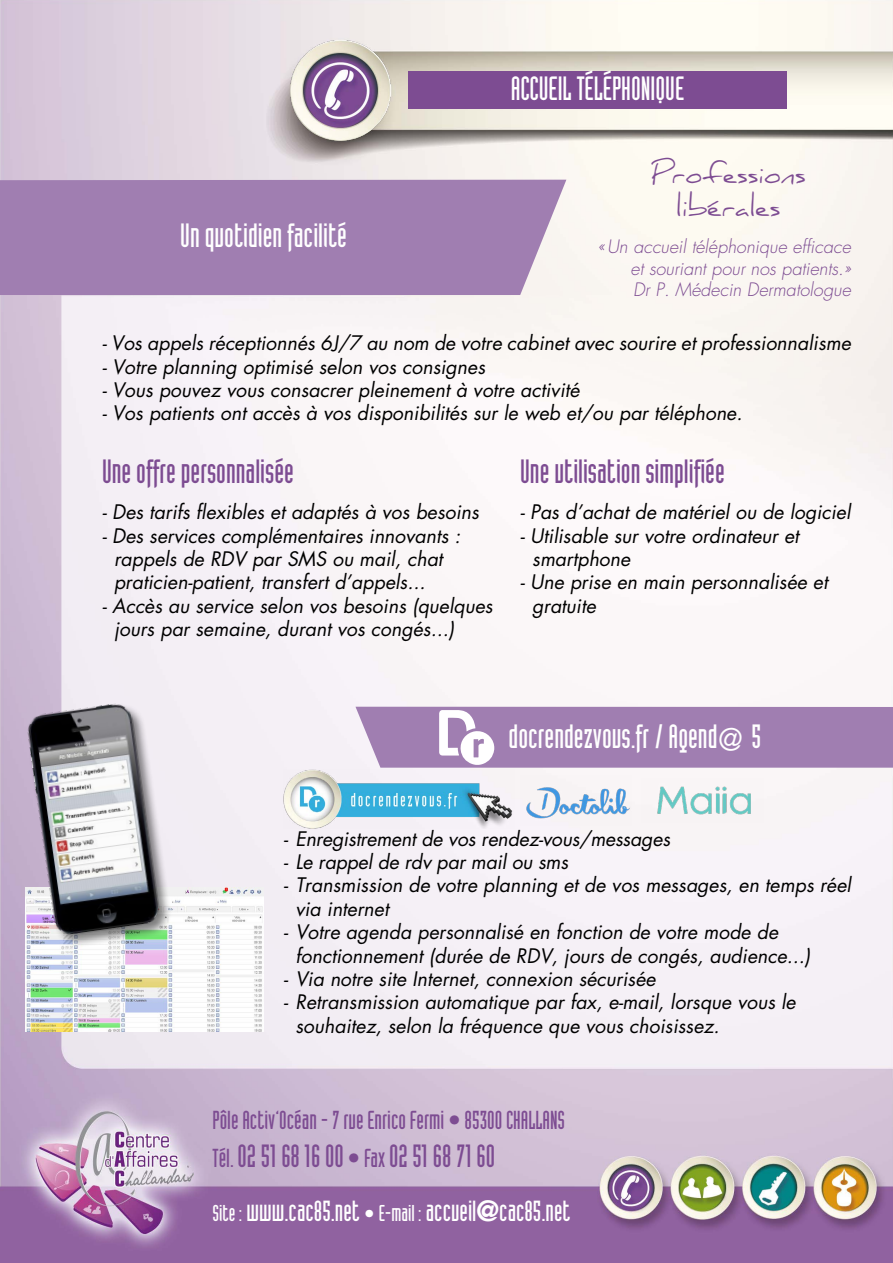
<style>
.page{position:relative;width:893px;height:1263px;background:#fff}
.page>*{position:absolute;margin:0;border:0;box-sizing:border-box;transform-origin:0 0}
.t1{font:33px "Industria Solid A";color:#fff}
.t2{font:33px "Industria Solid A";color:#7d4c92}
.t3{font:31.5px "Industria Solid A";color:#7d4c92}
.t4{font:28.5px "Industria Solid A";color:#fff}
.t5{font:27.75px/33.3px "Daniel";color:#7d4c92;text-align:center}
.t6{font:25.5px "Industria Solid A";color:#7d4c92}
.t7{font:italic 19.5px/23.4px "Futura";color:#000}
.t8{font:italic 300 18px/21.6px "Futura";color:#7d4c92;text-align:justify}
.s1{font-family:"Devanagari Sangam MN"}
.s2{font-size:25.5px}
.s3{font-size:22.5px}
.s4{font-size:21px}
.s5{font-family:"Helvetica Neue";font-weight:700;font-stretch:condensed}
</style>
<div class="page">
<img style="left:0;top:0;width:893px;height:1263px">
<div style="left:408px;top:71px;width:379px;height:38px;background:#7d4c92"></div>
<div style="left:0;top:180px;width:566px;height:115px;background:#a07eb1"></div>
<img style="left:290px;top:40px;width:101px;height:101px">
<img style="left:283px;top:770px;width:231px;height:59px">
<svg style="left:355px;top:707px;width:538px;height:61px;background:#a787b6"></svg>
<img style="left:25px;top:887px;width:239px;height:144px">
<div style="left:27px;top:703px;width:146px;height:245px;background:#000;opacity:.5"></div>
<img style="left:25px;top:701px;width:137px;height:239px">
<img style="left:642px;top:778px;width:122px;height:44px">
<img style="left:520px;top:775px;width:111px;height:50px">
<h1 class="t1" style="left:511px;top:70px;width:175px">ACCUEIL TÉLÉPHONIQUE</h1>
<h1 class="t1" style="left:180px;top:218px;width:168px">Un quotidien facilité</h1>
<h3 class="t5" style="left:650px;top:156px;width:157px">Professions libérales</h3>
<p class="t8" style="left:630px;top:236px;width:222px;text-indent:-33px">«Un accueil téléphonique efficace et souriant pour nos patients.» Dr P. Médecin Dermatologue</p>
<p class="t7" style="left:102px;top:331px;width:750px">- Vos appels réceptionnés 6J/7 au nom de votre cabinet avec sourire et professionnalisme</p>
<p class="t7" style="left:102px;top:354px;width:385px">- Votre planning optimisé selon vos consignes</p>
<p class="t7" style="left:102px;top:378px;width:479px">- Vous pouvez vous consacrer pleinement à votre activité</p>
<p class="t7" style="left:102px;top:401px;width:642px">- Vos patients ont accès à vos disponibilités sur le web et/ou par téléphone.</p>
<h1 class="t2" style="left:102px;top:453px;width:193px">Une offre personnalisée</h1>
<p class="t7" style="left:102px;top:500px;width:378px">- Des tarifs flexibles et adaptés à vos besoins</p>
<p class="t7" style="left:114px;top:523px;width:348px;text-indent:-12px">- Des services complémentaires innovants : rappels de RDV par SMS ou mail, chat praticien-patient, transfert d’appels...</p>
<p class="t7" style="left:114px;top:594px;width:380px;text-indent:-12px">- Accès au service selon vos besoins (quelques jours par semaine, durant vos congés...)</p>
<h1 class="t2" style="left:520px;top:453px;width:206px">Une utilisation simplifiée</h1>
<p class="t7" style="left:520px;top:500px;width:332px">- Pas d’achat de matériel ou de logiciel</p>
<p class="t7" style="left:532px;top:523px;width:268px;text-indent:-12px">- Utilisable sur votre ordinateur et smartphone</p>
<p class="t7" style="left:532px;top:570px;width:297px;text-indent:-12px">- Une prise en main personnalisée et gratuite</p>
<h1 class="t1" style="left:509px;top:718px;width:254px">docrendezvous.fr / Agend<span class="s1">@</span> 5</h1>
<p class="t7" style="left:283px;top:826px;width:388px">- Enregistrement de vos rendez-vous/messages</p>
<p class="t7" style="left:283px;top:850px;width:286px">- Le rappel de rdv par mail ou sms</p>
<p class="t7" style="left:295px;top:873px;width:557px;text-indent:-12px">- Transmission de votre planning et de vos messages, en temps réel via internet</p>
<p class="t7" style="left:295px;top:920px;width:516px;text-indent:-12px">- Votre agenda personnalisé en fonction de votre mode de fonctionnement (durée de RDV, jours de congés, audience...)</p>
<p class="t7" style="left:283px;top:967px;width:374px">- Via notre site Internet, connexion sécurisée</p>
<p class="t7" style="left:295px;top:990px;width:502px;text-indent:-12px">- Retransmission automatique par fax, e-mail, lorsque vous le souhaitez, selon la fréquence que vous choisissez.</p>
<h3 class="t6" style="left:213px;top:1106px;width:354px">Pôle Activ’Océan - 7 rue Enrico Fermi • 85300 CHALLANS</h3>
<h2 class="t3" style="left:213px;top:1139px;width:284px"><span class="s2">Tél.</span> 02 51 68 16 00 <span class="s2">• Fax</span> 02 51 68 71 60</h2>
<h3 class="t4" style="left:213px;top:1195px;width:359px"><span class="s3">Site :</span> www.cac85.net <span class="s4">•</span> <span class="s3">E-mail :</span> accueil<span class="s5">@</span>cac85.net</h3>
</div>
